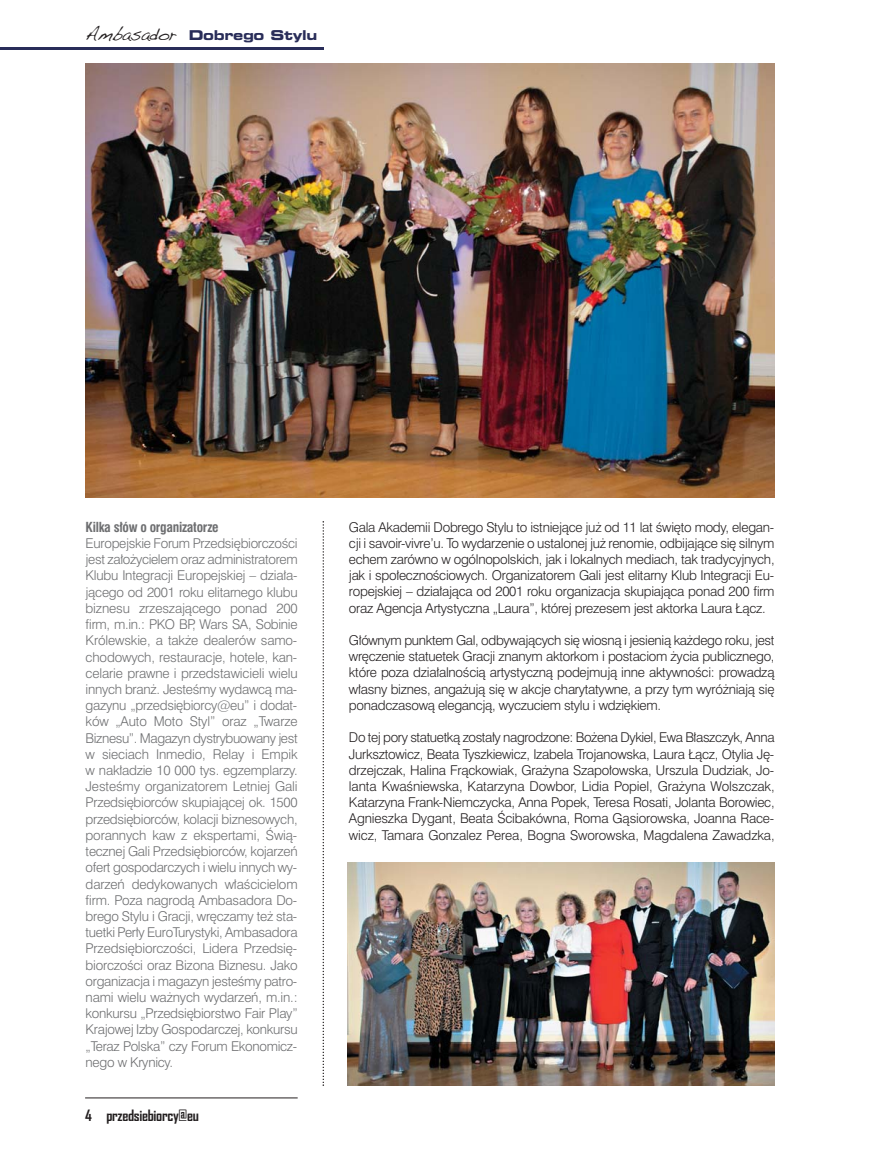
<style>
.page{position:relative;width:881px;height:1149px;background:#fff}
.page>*{position:absolute;margin:0;border:0;box-sizing:border-box;transform-origin:0 0}
.t1{font:700 15px "Agency FB";letter-spacing:-.02em;color:#231f20}
.t2{font:13.5px/16.2px "Swis 721 Lt EU";letter-spacing:-.02em;color:#231f20;text-align:justify}
.t3{font:13.5px/16.2px "Swis 721 Lt EU";letter-spacing:-.02em;color:#6d6e70;text-align:justify}
.t4{font:700 13.5px "Swis 721 Cn EU";letter-spacing:-.02em;color:#6d6e70}
.t5{font:700 13.5px "Square 721 Ex EU";letter-spacing:-.02em;color:#292d59}
.s1{font-family:"Handwriting Dakota";font-weight:400;font-size:18px;color:#231f20}
</style>
<div class="page">
<hr style="left:85px;top:1097px;width:212px;height:1px;background:#231f20">
<hr style="left:0;top:47px;width:323px;height:2px;background:#292d59">
<img style="left:85px;top:64px;width:689px;height:433px">
<svg style="left:322px;top:521px;width:2px;height:564px"></svg>
<img style="left:348px;top:862px;width:426px;height:222px">
<p class="t5" style="left:85px;top:27px;width:233px"><span class="s1">Ambasador</span> Dobrego Stylu</p>
<p class="t4" style="left:86px;top:519px;width:135px">Kilka słów o organizatorze</p>
<p class="t3" style="left:86px;top:536px;width:213px">Europejskie Forum Przedsiębiorczości jest założycielem oraz administratorem Klubu Integracji Europejskiej – działa&shy;jącego od 2001 roku elitarnego klubu biznesu zrzeszającego ponad 200 firm, m.in.: PKO BP, Wars SA, Sobinie Królewskie, a także dealerów samo&shy;chodowych, restauracje, hotele, kan&shy;celarie prawne i przedstawicieli wielu innych branż. Jesteśmy wydawcą ma&shy;gazynu „przedsiębiorcy@eu” i dodat&shy;ków „Auto Moto Styl” oraz „Twarze Biznesu”. Magazyn dystrybuowany jest w sieciach Inmedio, Relay i Empik w nakładzie 10 000 tys. egzemplarzy.<br>Jesteśmy organizatorem Letniej Gali Przedsiębiorców skupiającej ok. 1500 przedsiębiorców, kolacji biznesowych, porannych kaw z ekspertami, Świą&shy;tecznej Gali Przedsiębiorców, kojarzeń ofert gospodarczych i wielu innych wy&shy;darzeń dedykowanych właścicielom firm. Poza nagrodą Ambasadora Do&shy;brego Stylu i Gracji, wręczamy też sta&shy;tuetki Perły EuroTurystyki, Ambasadora Przedsiębiorczości, Lidera Przedsię&shy;biorczości oraz Bizona Biznesu. Jako organizacja i magazyn jesteśmy patro&shy;nami wielu ważnych wydarzeń, m.in.: konkursu „Przedsiębiorstwo Fair Play” Krajowej Izby Gospodarczej, konkursu „Teraz Polska” czy Forum Ekonomicz&shy;nego w Krynicy.</p>
<p class="t1" style="left:85px;top:1106px;width:115px">4 przedsiebiorcy@eu</p>
<p class="t2" style="left:349px;top:520px;width:427px">Gala Akademii Dobrego Stylu to istniejące już od 11 lat święto mody, elegan&shy;cji i savoir-vivre’u. To wydarzenie o ustalonej już renomie, odbijające się silnym echem zarówno w ogólnopolskich, jak i lokalnych mediach, tak tradycyjnych, jak i społecznościowych. Organizatorem Gali jest elitarny Klub Integracji Eu&shy;ropejskiej – działająca od 2001 roku organizacja skupiająca ponad 200 firm oraz Agencja Artystyczna „Laura”, której prezesem jest aktorka Laura Łącz.</p>
<p class="t2" style="left:349px;top:633px;width:427px">Głównym punktem Gal, odbywających się wiosną i jesienią każdego roku, jest wręczenie statuetek Gracji znanym aktorkom i postaciom życia publicznego, które poza działalnością artystyczną podejmują inne aktywności: prowadzą własny biznes, angażują się w akcje charytatywne, a przy tym wyróżniają się ponadczasową elegancją, wyczuciem stylu i wdziękiem.</p>
<p class="t2" style="left:349px;top:730px;width:427px">Do tej pory statuetką zostały nagrodzone: Bożena Dykiel, Ewa Błaszczyk, Anna Jurksztowicz, Beata Tyszkiewicz, Izabela Trojanowska, Laura Łącz, Otylia Ję&shy;drzejczak, Halina Frąckowiak, Grażyna Szapołowska, Urszula Dudziak, Jo&shy;lanta Kwaśniewska, Katarzyna Dowbor, Lidia Popiel, Grażyna Wolszczak, Katarzyna Frank-Niemczycka, Anna Popek, Teresa Rosati, Jolanta Borowiec, Agnieszka Dygant, Beata Ścibakówna, Roma Gąsiorowska, Joanna Race&shy;wicz, Tamara Gonzalez Perea, Bogna Sworowska, Magdalena Zawadzka,</p>
</div>
